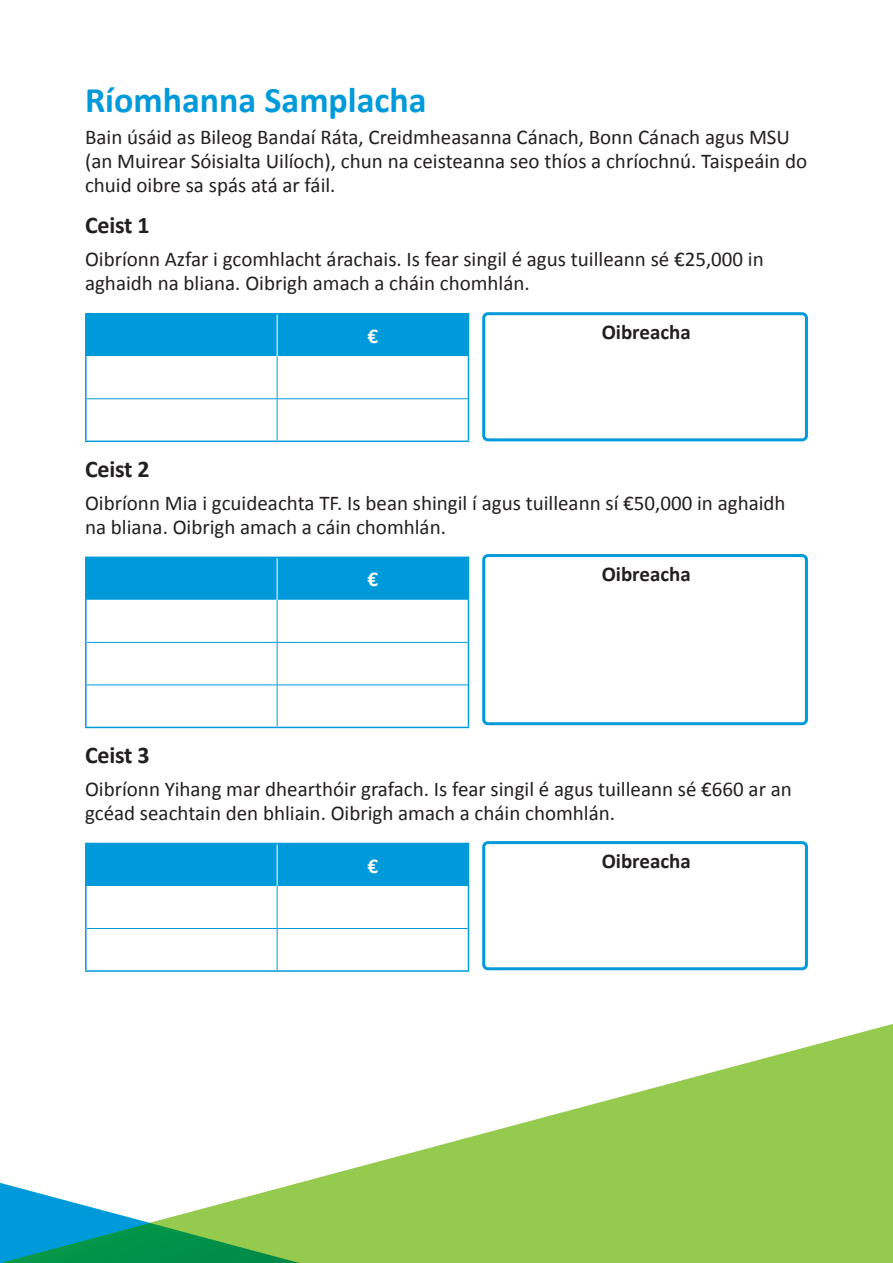
<style>
.page{position:relative;width:893px;height:1263px;background:#fff}
.page>*{position:absolute;margin:0;border:0;box-sizing:border-box;transform-origin:0 0}
.t1{font:700 36px "Calibri";color:#009ada}
.t2{font:700 24px "Calibri";letter-spacing:-.01em;color:#231f20}
.Body{font:21px/24px "Calibri";color:#231f20}
.Body-2{font:700 21px "Calibri";color:#231f20}
.t3{font:700 21px "Calibri";color:#fff}
</style>
<div class="page">
<svg style="left:299px;top:1024px;width:594px;height:159px"></svg>
<svg style="left:149px;top:1183px;width:744px;height:80px;background:#91c956"></svg>
<svg style="left:0;top:1183px;width:149px;height:80px"></svg>
<svg style="left:87px;top:314px;width:381px;height:126px"></svg>
<hr style="left:277px;top:356px;width:1px;height:42px;background:#009ada">
<hr style="left:277px;top:399px;width:1px;height:41px;background:#009ada">
<hr style="left:277px;top:314px;width:1px;height:42px;background:#fff">
<hr style="left:87px;top:398px;width:190px;height:1px;background:#009ada">
<hr style="left:277px;top:398px;width:191px;height:1px;background:#009ada">
<hr style="left:85px;top:313px;width:192px;height:1px;background:#009ada">
<hr style="left:85px;top:314px;width:2px;height:42px;background:#009ada">
<hr style="left:277px;top:313px;width:192px;height:1px;background:#009ada">
<hr style="left:468px;top:314px;width:1px;height:42px;background:#009ada">
<hr style="left:85px;top:356px;width:2px;height:43px;background:#009ada">
<hr style="left:468px;top:356px;width:1px;height:43px;background:#009ada">
<hr style="left:85px;top:399px;width:2px;height:41px;background:#009ada">
<hr style="left:468px;top:399px;width:1px;height:41px;background:#009ada">
<hr style="left:85px;top:440px;width:192px;height:2px;background:#009ada">
<hr style="left:277px;top:440px;width:192px;height:2px;background:#009ada">
<div style="left:87px;top:558px;width:381px;height:42px;background:#009ada"></div>
<svg style="left:87px;top:600px;width:381px;height:127px"></svg>
<hr style="left:277px;top:600px;width:1px;height:42px;background:#009ada">
<hr style="left:277px;top:643px;width:1px;height:41px;background:#009ada">
<hr style="left:277px;top:685px;width:1px;height:42px;background:#009ada">
<hr style="left:277px;top:558px;width:1px;height:42px;background:#fff">
<hr style="left:87px;top:642px;width:190px;height:1px;background:#009ada">
<hr style="left:277px;top:642px;width:191px;height:1px;background:#009ada">
<hr style="left:87px;top:684px;width:190px;height:1px;background:#009ada">
<hr style="left:277px;top:684px;width:191px;height:1px;background:#009ada">
<hr style="left:85px;top:557px;width:192px;height:1px;background:#009ada">
<hr style="left:85px;top:558px;width:2px;height:42px;background:#009ada">
<hr style="left:277px;top:557px;width:192px;height:1px;background:#009ada">
<hr style="left:468px;top:558px;width:1px;height:42px;background:#009ada">
<hr style="left:85px;top:600px;width:2px;height:42px;background:#009ada">
<hr style="left:468px;top:600px;width:1px;height:42px;background:#009ada">
<hr style="left:85px;top:642px;width:2px;height:43px;background:#009ada">
<hr style="left:468px;top:642px;width:1px;height:43px;background:#009ada">
<hr style="left:85px;top:685px;width:2px;height:42px;background:#009ada">
<hr style="left:468px;top:685px;width:1px;height:42px;background:#009ada">
<hr style="left:85px;top:727px;width:192px;height:1px;background:#009ada">
<hr style="left:277px;top:727px;width:192px;height:1px;background:#009ada">
<svg style="left:87px;top:844px;width:381px;height:126px"></svg>
<hr style="left:277px;top:886px;width:1px;height:42px;background:#009ada">
<hr style="left:277px;top:929px;width:1px;height:41px;background:#009ada">
<hr style="left:277px;top:844px;width:1px;height:42px;background:#fff">
<hr style="left:87px;top:928px;width:190px;height:1px;background:#009ada">
<hr style="left:277px;top:928px;width:191px;height:1px;background:#009ada">
<hr style="left:85px;top:843px;width:192px;height:1px;background:#009ada">
<hr style="left:85px;top:844px;width:2px;height:42px;background:#009ada">
<hr style="left:277px;top:843px;width:192px;height:1px;background:#009ada">
<hr style="left:468px;top:844px;width:1px;height:42px;background:#009ada">
<hr style="left:85px;top:886px;width:2px;height:42px;background:#009ada">
<hr style="left:468px;top:886px;width:1px;height:42px;background:#009ada">
<hr style="left:85px;top:928px;width:2px;height:42px;background:#009ada">
<hr style="left:468px;top:928px;width:1px;height:42px;background:#009ada">
<hr style="left:85px;top:970px;width:192px;height:2px;background:#009ada">
<hr style="left:277px;top:970px;width:192px;height:2px;background:#009ada">
<div style="left:482px;top:312px;width:326px;height:129px;border:3px solid #009ada;border-radius:4px"></div>
<div style="left:482px;top:841px;width:326px;height:129px;border:3px solid #009ada;border-radius:4px"></div>
<div style="left:482px;top:554px;width:326px;height:171px;border:3px solid #009ada;border-radius:4px"></div>
<h1 class="t1" style="left:85px;top:77px;width:343px">Ríomhanna Samplacha</h1>
<p class="Body" style="left:85px;top:126px;width:724px">Bain úsáid as Bileog Bandaí Ráta, Creidmheasanna Cánach, Bonn Cánach agus MSU (an Muirear Sóisialta Uilíoch), chun na ceisteanna seo thíos a chríochnú. Taispeáin do chuid oibre sa spás atá ar fáil.</p>
<h3 class="t2" style="left:85px;top:210px;width:66px">Ceist 1</h3>
<p class="Body" style="left:85px;top:247px;width:680px">Oibríonn Azfar i gcomhlacht árachais. Is fear singil é agus tuilleann sé €25,000 in aghaidh na bliana. Oibrigh amach a cháin chomhlán.</p>
<p class="t3" style="left:367px;top:322px;width:12px">€</p>
<p class="Body-2" style="left:602px;top:318px;width:91px">Oibreacha</p>
<h3 class="t2" style="left:85px;top:454px;width:66px">Ceist 2</h3>
<p class="Body" style="left:85px;top:491px;width:702px">Oibríonn Mia i gcuideachta TF. Is bean shingil í agus tuilleann sí €50,000 in aghaidh na bliana. Oibrigh amach a cáin chomhlán.</p>
<p class="t3" style="left:367px;top:566px;width:12px">€</p>
<p class="Body-2" style="left:602px;top:560px;width:91px">Oibreacha</p>
<h3 class="t2" style="left:85px;top:740px;width:66px">Ceist 3</h3>
<p class="Body" style="left:85px;top:777px;width:708px">Oibríonn Yihang mar dhearthóir grafach. Is fear singil é agus tuilleann sé €660 ar an gcéad seachtain den bhliain. Oibrigh amach a cháin chomhlán.</p>
<p class="t3" style="left:367px;top:852px;width:12px">€</p>
<p class="Body-2" style="left:602px;top:847px;width:91px">Oibreacha</p>
</div>
